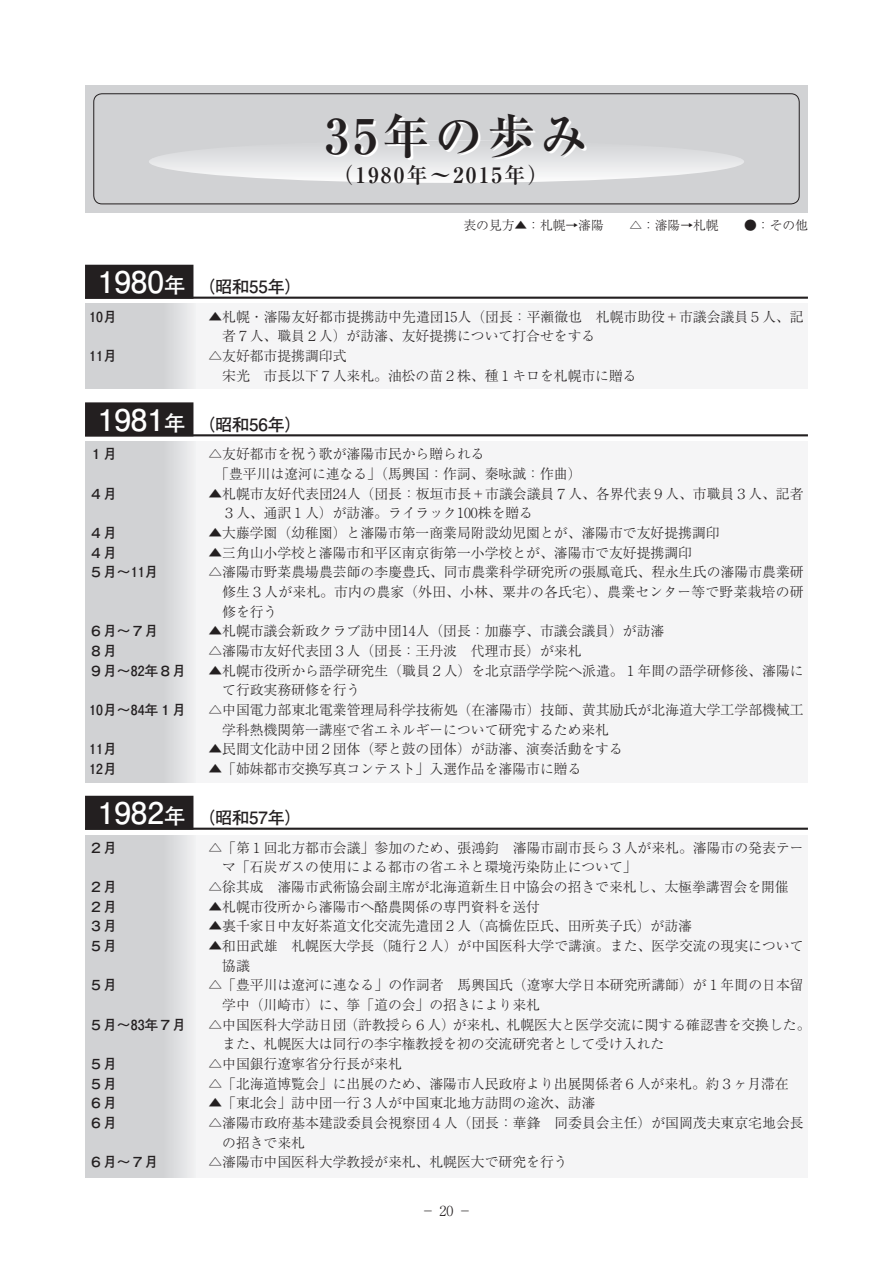
<style>
.page{position:relative;width:893px;height:1263px;background:#fff}
.page>*{position:absolute;margin:0;border:0;box-sizing:border-box;transform-origin:0 0}
.t1{font:700 47.85px "Ryumin Pr 6";letter-spacing:.1em;color:#231f20}
.t2{font:700 21.3px "Ryumin Pr 6";letter-spacing:.1em;color:#231f20}
.t3{font:700 16.95px "Futo Go B101 Pr 6";color:#231f20}
.t4{font:300 13.8px/19.6px "Ryumin Pr 6";color:#231f20}
.t5{font:700 13.8px "Futo Go B101 Pr 6";color:#231f20}
.t6{font:300 12.75px "Ryumin Pr 6";color:#231f20}
.s1{font-size:29.7px;color:#fff}
.s2{font-size:21.3px;color:#fff}
</style>
<div class="page">
<div style="left:85px;top:85px;width:723px;height:1093px;background:#f5f5f6"></div>
<div style="left:85px;top:85px;width:111px;height:1093px;background:linear-gradient(to right,#cbccce,#e0e1e3)"></div>
<div style="left:81px;top:252px;width:731px;height:51px;background:#fff"></div>
<hr style="left:85px;top:297px;width:723px;height:2px;background:#231f20">
<div style="left:85px;top:265px;width:108px;height:34px;background:#231f20"></div>
<div style="left:81px;top:390px;width:731px;height:51px;background:#fff"></div>
<hr style="left:85px;top:434px;width:723px;height:2px;background:#231f20">
<div style="left:85px;top:402px;width:108px;height:34px;background:#231f20"></div>
<div style="left:81px;top:783px;width:731px;height:51px;background:#fff"></div>
<hr style="left:85px;top:828px;width:723px;height:2px;background:#231f20">
<div style="left:85px;top:796px;width:108px;height:34px;background:#231f20"></div>
<div style="left:51px;top:67px;width:782px;height:190px;background:#fff"></div>
<div style="left:85px;top:85px;width:723px;height:128px;background:#d1d2d4"></div>
<svg style="left:149px;top:140px;width:595px;height:43px"></svg>
<div style="left:94px;top:94px;width:705px;height:110px;border:1px solid #231f20;border-radius:8px"></div>
<h1 class="t1" style="left:325px;top:98px;width:265px">35年の歩み</h1>
<h2 class="t2" style="left:332px;top:159px;width:218px">（1980年〜2015年）</h2>
<p class="t6" style="left:463px;top:215px;width:346px">表の見方▲：札幌→瀋陽　　△：瀋陽→札幌　　●：その他</p>
<p class="t3" style="left:98px;top:273px;width:206px"><span class="s1">1980</span><span class="s2">年　</span>（昭和55年）</p>
<p class="t5" style="left:89px;top:305px;width:29px">10月</p>
<p class="t4" style="left:222px;top:306px;width:583px;text-indent:-14px">▲札幌・瀋陽友好都市提携訪中先遣団15人（団長：平瀬徹也　札幌市助役＋市議会議員５人、記者７人、職員２人）が訪瀋、友好提携について打合せをする</p>
<p class="t5" style="left:89px;top:345px;width:29px">11月</p>
<p class="t4" style="left:208px;top:345px;width:430px">△友好都市提携調印式<br>　宋光　市長以下７人来札。油松の苗２株、種１キロを札幌市に贈る</p>
<p class="t3" style="left:98px;top:411px;width:206px"><span class="s1">1981</span><span class="s2">年　</span>（昭和56年）</p>
<p class="t5" style="left:89px;top:443px;width:29px">１月</p>
<p class="t4" style="left:215px;top:443px;width:368px;text-indent:-7px">△友好都市を祝う歌が瀋陽市民から贈られる<br>「豊平川は遼河に連なる」（馬興国：作詞、秦咏誠：作曲）</p>
<p class="t5" style="left:89px;top:482px;width:29px">４月</p>
<p class="t4" style="left:222px;top:483px;width:583px;text-indent:-14px">▲札幌市友好代表団24人（団長：板垣市長＋市議会議員７人、各界代表９人、市職員３人、記者<br>３人、通訳１人）が訪瀋。ライラック100株を贈る</p>
<p class="t5" style="left:89px;top:522px;width:29px">４月</p>
<p class="t4" style="left:208px;top:522px;width:513px">▲大藤学園（幼稚園）と瀋陽市第一商業局附設幼児園とが、瀋陽市で友好提携調印</p>
<p class="t5" style="left:89px;top:541px;width:29px">４月</p>
<p class="t4" style="left:208px;top:542px;width:485px">▲三角山小学校と瀋陽市和平区南京街第一小学校とが、瀋陽市で友好提携調印</p>
<p class="t5" style="left:89px;top:561px;width:71px">５月～11月</p>
<p class="t4" style="left:222px;top:561px;width:583px;text-align:justify;text-indent:-14px">△瀋陽市野菜農場農芸師の李慶豊氏、同市農業科学研究所の張鳳竜氏、程永生氏の瀋陽市農業研修生３人が来札。市内の農家（外田、小林、粟井の各氏宅）、農業センター等で野菜栽培の研修を行う</p>
<p class="t5" style="left:89px;top:620px;width:71px">６月～７月</p>
<p class="t4" style="left:208px;top:620px;width:458px">▲札幌市議会新政クラブ訪中団14人（団長：加藤亨、市議会議員）が訪瀋</p>
<p class="t5" style="left:89px;top:640px;width:29px">８月</p>
<p class="t4" style="left:208px;top:640px;width:375px">△瀋陽市友好代表団３人（団長：王丹波　代理市長）が来札</p>
<p class="t5" style="left:89px;top:659px;width:98px">９月～82年８月</p>
<p class="t4" style="left:222px;top:660px;width:583px;text-indent:-14px">▲札幌市役所から語学研究生（職員２人）を北京語学学院へ派遣。１年間の語学研修後、瀋陽にて行政実務研修を行う</p>
<p class="t5" style="left:89px;top:699px;width:98px">10月～84年１月</p>
<p class="t4" style="left:222px;top:699px;width:583px;text-indent:-14px">△中国電力部東北電業管理局科学技術処（在瀋陽市）技師、黄其励氏が北海道大学工学部機械工学科熱機関第一講座で省エネルギーについて研究するため来札</p>
<p class="t5" style="left:89px;top:738px;width:29px">11月</p>
<p class="t4" style="left:208px;top:738px;width:416px">▲民間文化訪中団２団体（琴と鼓の団体）が訪瀋、演奏活動をする</p>
<p class="t5" style="left:89px;top:758px;width:29px">12月</p>
<p class="t4" style="left:208px;top:758px;width:375px">▲「姉妹都市交換写真コンテスト」入選作品を瀋陽市に贈る</p>
<p class="t3" style="left:98px;top:804px;width:206px"><span class="s1">1982</span><span class="s2">年　</span>（昭和57年）</p>
<p class="t5" style="left:89px;top:836px;width:29px">２月</p>
<p class="t4" style="left:222px;top:837px;width:583px;text-indent:-14px">△「第１回北方都市会議」参加のため、張鴻鈞　瀋陽市副市長ら３人が来札。瀋陽市の発表テーマ「石炭ガスの使用による都市の省エネと環境汚染防止について」</p>
<p class="t5" style="left:89px;top:876px;width:29px">２月</p>
<p class="t4" style="left:208px;top:876px;width:582px">△徐其成　瀋陽市武術協会副主席が北海道新生日中協会の招きで来札し、太極拳講習会を開催</p>
<p class="t5" style="left:89px;top:895px;width:29px">２月</p>
<p class="t4" style="left:208px;top:896px;width:333px">▲札幌市役所から瀋陽市へ酪農関係の専門資料を送付</p>
<p class="t5" style="left:89px;top:915px;width:29px">３月</p>
<p class="t4" style="left:208px;top:915px;width:485px">▲裏千家日中友好茶道文化交流先遣団２人（高橋佐臣氏、田所英子氏）が訪瀋</p>
<p class="t5" style="left:89px;top:935px;width:29px">５月</p>
<p class="t4" style="left:222px;top:935px;width:583px;text-indent:-14px">▲和田武雄　札幌医大学長（随行２人）が中国医科大学で講演。また、医学交流の現実について協議</p>
<p class="t5" style="left:89px;top:974px;width:29px">５月</p>
<p class="t4" style="left:222px;top:974px;width:583px;text-indent:-14px">△「豊平川は遼河に連なる」の作詞者　馬興国氏（遼寧大学日本研究所講師）が１年間の日本留学中（川崎市）に、箏「道の会」の招きにより来札</p>
<p class="t5" style="left:89px;top:1013px;width:98px">５月～83年７月</p>
<p class="t4" style="left:222px;top:1014px;width:590px;text-indent:-14px">△中国医科大学訪日団（許教授ら６人）が来札、札幌医大と医学交流に関する確認書を交換した。また、札幌医大は同行の李宇権教授を初の交流研究者として受け入れた</p>
<p class="t5" style="left:89px;top:1053px;width:29px">５月</p>
<p class="t4" style="left:208px;top:1053px;width:195px">△中国銀行遼寧省分行長が来札</p>
<p class="t5" style="left:89px;top:1072px;width:29px">５月</p>
<p class="t4" style="left:208px;top:1073px;width:582px">△「北海道博覧会」に出展のため、瀋陽市人民政府より出展関係者６人が来札。約３ヶ月滞在</p>
<p class="t5" style="left:89px;top:1092px;width:29px">６月</p>
<p class="t4" style="left:208px;top:1092px;width:388px">▲「東北会」訪中団一行３人が中国東北地方訪問の途次、訪瀋</p>
<p class="t5" style="left:89px;top:1112px;width:29px">６月</p>
<p class="t4" style="left:222px;top:1112px;width:583px;text-indent:-14px">△瀋陽市政府基本建設委員会視察団４人（団長：華鋒　同委員会主任）が国岡茂夫東京宅地会長の招きで来札</p>
<p class="t5" style="left:89px;top:1151px;width:71px">６月～７月</p>
<p class="t4" style="left:208px;top:1151px;width:361px">△瀋陽市中国医科大学教授が来札、札幌医大で研究を行う</p>
<p class="t4" style="left:421px;top:1200px;width:52px">− 20 −</p>
</div>
